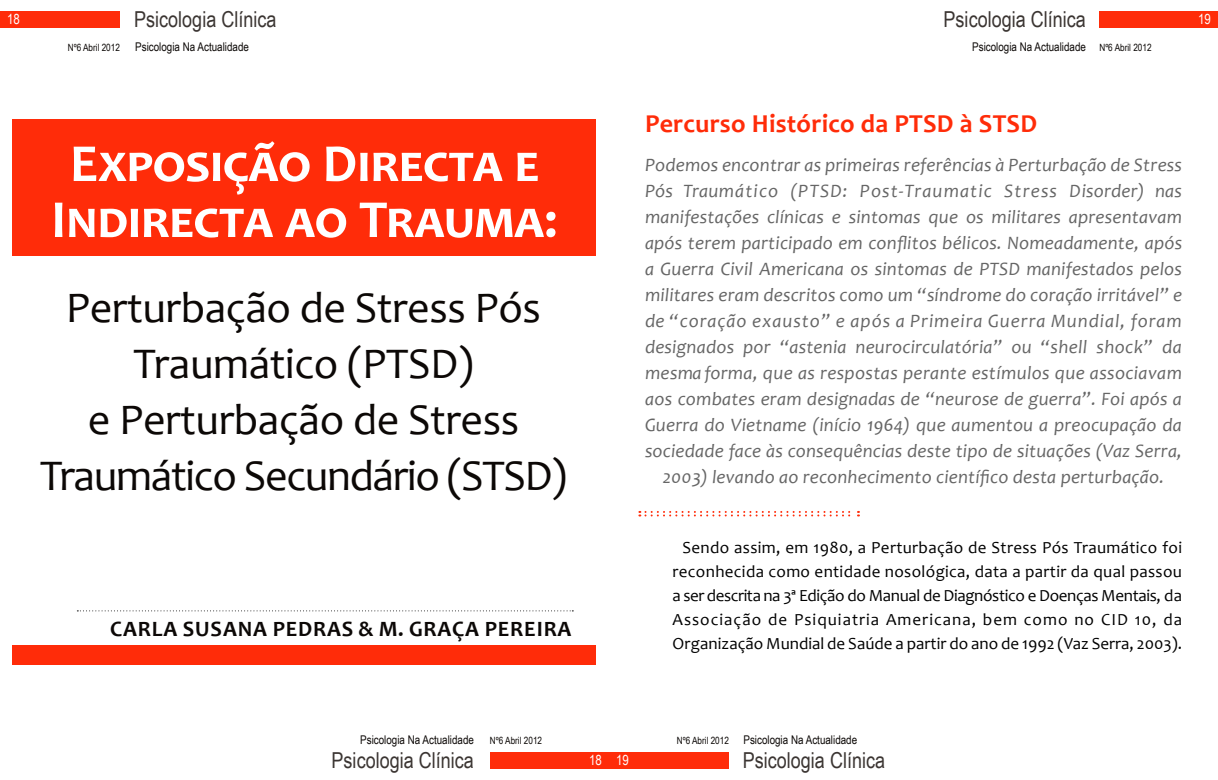
<style>
.page{position:relative;width:1218px;height:780px;background:#fff}
.page>*{position:absolute;margin:0;border:0;box-sizing:border-box;transform-origin:0 0}
.título{font:700 54px/56px "Candara";color:#fff;text-align:center}
.título-2{font:44px/56px "Candara";letter-spacing:-.03em;color:#0c0806;text-align:center}
.título-3{font:44px/56px "Candara";letter-spacing:-.01em;color:#0c0806;text-align:center}
.texto{font:700 26px "Candara";letter-spacing:.01em;color:#ff2c09}
.separador{font:22px "Arial Narrow";color:#3b3532}
.autores{font:700 22px "Candara";letter-spacing:.04em;color:#0c0806}
.destaque_entrada{font:italic 19px/26px "Candara";letter-spacing:.01em;color:#666;text-align:center}
.texto-2{font:17px/24px "Candara";letter-spacing:.02em;color:#000;text-align:center}
.destaque{font:14px "Arial Narrow";color:#fff}
.psicologia{font:12px "Arial Narrow";color:#0c0806}
.numero_revista{font:10px "Arial Narrow";color:#0c0806}
</style>
<div class="page">
<div style="left:1099px;top:11px;width:119px;height:16px;background:#ff2c09"></div>
<div style="left:490px;top:752px;width:119px;height:16px;background:#ff2c09"></div>
<div style="left:609px;top:752px;width:120px;height:16px;background:#ff2c09"></div>
<div style="left:0;top:11px;width:120px;height:16px;background:#ff2c09"></div>
<div style="left:13px;top:119px;width:583px;height:137px;background:#ff2c09"></div>
<svg style="left:639px;top:511px;width:220px;height:5px"></svg>
<svg style="left:77px;top:610px;width:496px;height:1px"></svg>
<div style="left:13px;top:645px;width:583px;height:20px;background:#ff2c09"></div>
<p class="destaque" style="left:7px;top:9px;width:14px">18</p>
<p class="numero_revista" style="left:68px;top:40px;width:54px">Nº6 Abril 2012</p>
<p class="separador" style="left:134px;top:3px;width:144px">Psicologia Clínica</p>
<p class="psicologia" style="left:135px;top:38px;width:115px">Psicologia Na Actualidade</p>
<p class="título" style="left:51px;top:135px;width:508px">Exposição Directa e<br>Indirecta ao Trauma:</p>
<p class="título-3" style="left:66px;top:280px;width:477px">Perturbação de Stress Pós<br>Traumático (PTSD)</p>
<p class="título-2" style="left:40px;top:392px;width:529px">e Perturbação de Stress<br>Traumático Secundário (STSD)</p>
<p class="autores" style="left:110px;top:615px;width:463px">CARLA SUSANA PEDRAS &amp; M. GRAÇA PEREIRA</p>
<p class="separador" style="left:944px;top:3px;width:144px">Psicologia Clínica</p>
<p class="psicologia" style="left:972px;top:38px;width:115px">Psicologia Na Actualidade</p>
<p class="numero_revista" style="left:1099px;top:40px;width:54px">Nº6 Abril 2012</p>
<p class="destaque" style="left:1198px;top:9px;width:14px">19</p>
<p class="texto" style="left:645px;top:107px;width:394px">Percurso Histórico da PTSD à STSD</p>
<p class="destaque_entrada" style="left:645px;top:151px;width:539px">Podemos encontrar as primeiras referências à Perturbação de Stress Pós Traumático (PTSD: Post-Traumatic Stress Disorder) nas manifestações clínicas e sintomas que os militares apresentavam após terem participado em conflitos bélicos. Nomeadamente, após a Guerra Civil Americana os sintomas de PTSD manifestados pelos militares eram descritos como um “síndrome do coração irritável” e de “coração exausto” e após a Primeira Guerra Mundial, foram designados por “astenia neurocirculatória” ou “shell shock” da mesma forma, que as respostas perante estímulos que associavam aos combates eram designadas de “neurose de guerra”. Foi após a Guerra do Vietname (início 1964) que aumentou a preocupação da sociedade face às consequências deste tipo de situações (Vaz Serra, 2003) levando ao reconhecimento científico desta perturbação.</p>
<p class="texto-2" style="left:673px;top:535px;width:511px">Sendo assim, em 1980, a Perturbação de Stress Pós Traumático foi reconhecida como entidade nosológica, data a partir da qual passou a ser descrita na 3ª Edição do Manual de Diagnóstico e Doenças Mentais, da Associação de Psiquiatria Americana, bem como no CID 10, da Organização Mundial de Saúde a partir do ano de 1992 (Vaz Serra, 2003).</p>
<p class="psicologia" style="left:360px;top:731px;width:115px">Psicologia Na Actualidade</p>
<p class="numero_revista" style="left:490px;top:733px;width:54px">Nº6 Abril 2012</p>
<p class="numero_revista" style="left:677px;top:733px;width:54px">Nº6 Abril 2012</p>
<p class="psicologia" style="left:743px;top:731px;width:115px">Psicologia Na Actualidade</p>
<p class="separador" style="left:332px;top:744px;width:144px">Psicologia Clínica</p>
<p class="separador" style="left:743px;top:744px;width:144px">Psicologia Clínica</p>
<p class="destaque" style="left:589px;top:750px;width:14px">18</p>
<p class="destaque" style="left:616px;top:750px;width:14px">19</p>
</div>
